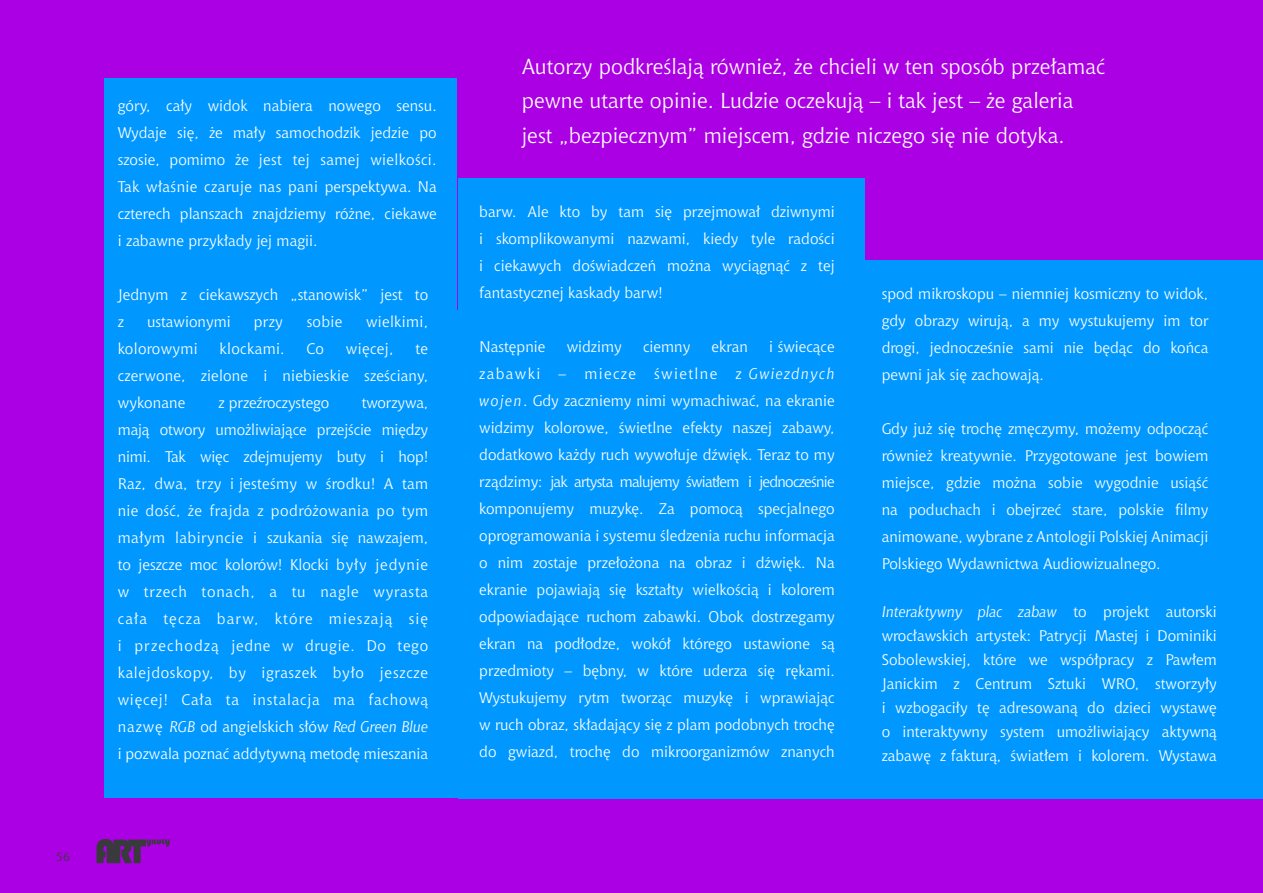
<style>
.page{position:relative;width:1263px;height:893px;background:#fff}
.page>*{position:absolute;margin:0;border:0;box-sizing:border-box;transform-origin:0 0}
.t1{font:21px/34.5px "Chianti PL";color:#fff}
.t2{font:15px/27px "Chianti PL";color:#fff;text-align:justify}
.t3{font:15px "Chianti PL";letter-spacing:.02em;color:#fff}
.t4{font:12px "Chianti PL";color:#383a3b}
.s1{font-style:italic}
</style>
<div class="page">
<div style="left:97px;top:75px;width:361px;height:723px;background:#0098ff"></div>
<div style="left:103px;top:0;width:801px;height:77px;background:#ac00e4"></div>
<div style="left:0;top:0;width:104px;height:893px;background:#ac00e4"></div>
<div style="left:102px;top:798px;width:1161px;height:95px;background:#ac00e4"></div>
<svg style="left:97px;top:839px;width:73px;height:24px"></svg>
<div style="left:458px;top:0;width:805px;height:309px;background:#ac00e4"></div>
<div style="left:458px;top:178px;width:406px;height:620px;background:#0098ff"></div>
<div style="left:860px;top:260px;width:378px;height:538px;background:#0098ff"></div>
<div style="left:1229px;top:260px;width:34px;height:538px;background:#0098ff"></div>
<p class="t4" style="left:56px;top:849px;width:16px">56</p>
<p class="t2" style="left:118px;top:92px;width:320px">góry, cały widok nabiera nowego sensu.<br>Wydaje się, że mały samochodzik jedzie po szosie, pomimo że jest tej samej wielkości.<br>Tak właśnie czaruje nas pani perspektywa. Na czterech planszach znajdziemy różne, ciekawe i zabawne przykłady jej magii.</p>
<p class="t2" style="left:118px;top:281px;width:312px">Jednym z ciekawszych „stanowisk” jest to z</p>
<p class="t2" style="left:147px;top:308px;width:85px">ustawionymi</p>
<p class="t2" style="left:254px;top:308px;width:31px">przy</p>
<p class="t2" style="left:307px;top:308px;width:37px">sobie</p>
<p class="t3" style="left:366px;top:312px;width:64px">wielkimi,</p>
<p class="t3" style="left:118px;top:339px;width:81px">kolorowymi</p>
<p class="t3" style="left:220px;top:339px;width:67px">klockami.</p>
<p class="t2" style="left:306px;top:335px;width:19px">Co</p>
<p class="t2" style="left:346px;top:335px;width:49px">więcej,</p>
<p class="t2" style="left:118px;top:335px;width:312px;text-indent:298px">te czerwone, zielone i niebieskie sześciany, wykonane</p>
<p class="t2" style="left:219px;top:389px;width:112px">z przeźroczystego</p>
<p class="t2" style="left:118px;top:389px;width:312px;text-indent:244px">tworzywa, mają otwory umożliwiające przejście między nimi. Tak więc zdejmujemy buty i hop!<br>Raz, dwa, trzy i jesteśmy w środku! A tam nie dość, że frajda z podróżowania po tym małym labiryncie i szukania się nawzajem, to jeszcze moc kolorów! Klocki były jedynie w trzech tonach, a tu nagle wyrasta cała tęcza barw, które mieszają się i przechodzą jedne w drugie. Do tego kalejdoskopy, by igraszek było jeszcze więcej! Cała ta instalacja ma fachową nazwę <span class="s1">RGB</span> od angielskich słów <span class="s1">Red Green Blue </span>i pozwala poznać addytywną metodę mieszania</p>
<h1 class="t1" style="left:522px;top:49px;width:585px">Autorzy podkreślają również, że chcieli w ten sposób przełamać pewne utarte opinie. Ludzie oczekują – i tak jest – że galeria jest „bezpiecznym” miejscem, gdzie niczego się nie dotyka.</h1>
<p class="t2" style="left:479px;top:198px;width:357px">barw. Ale kto by tam się przejmował dziwnymi i skomplikowanymi nazwami, kiedy tyle radości i ciekawych doświadczeń można wyciągnąć z tej fantastycznej kaskady barw!</p>
<p class="t2" style="left:479px;top:333px;width:68px">Następnie</p>
<p class="t2" style="left:567px;top:333px;width:57px">widzimy</p>
<p class="t2" style="left:643px;top:333px;width:49px">ciemny</p>
<p class="t2" style="left:711px;top:333px;width:38px">ekran</p>
<p class="t2" style="left:479px;top:333px;width:357px;text-indent:290px">i świecące zabawki – miecze świetlne z <span class="s1">Gwiezdnych wojen</span>. Gdy zaczniemy nimi wymachiwać, na ekranie widzimy kolorowe, świetlne efekty naszej zabawy, dodatkowo każdy ruch wywołuje dźwięk. Teraz to my rządzimy: jak artysta malujemy światłem i jednocześnie komponujemy muzykę. Za pomocą specjalnego oprogramowania i systemu śledzenia ruchu informacja o nim zostaje przełożona na obraz i dźwięk. Na ekranie pojawiają się kształty wielkością i kolorem odpowiadające ruchom zabawki. Obok dostrzegamy ekran na podłodze, wokół którego ustawione są przedmioty – bębny, w które uderza się rękami.<br>Wystukujemy rytm tworząc muzykę i wprawiając w ruch obraz, składający się z plam podobnych trochę do gwiazd, trochę do mikroorganizmów znanych</p>
<p class="t2" style="left:882px;top:280px;width:328px">spod mikroskopu – niemniej kosmiczny to widok, gdy obrazy wirują, a my wystukujemy im tor drogi, jednocześnie sami nie będąc do końca pewni jak się zachowają.</p>
<p class="t2" style="left:882px;top:415px;width:328px">Gdy już się trochę zmęczymy, możemy odpocząć również kreatywnie. Przygotowane jest bowiem miejsce, gdzie można sobie wygodnie usiąść na poduchach i obejrzeć stare, polskie filmy animowane, wybrane z Antologii Polskiej Animacji Polskiego Wydawnictwa Audiowizualnego.</p>
<p class="t2" style="left:882px;top:600px;width:337px;line-height:24px"><span class="s1">Interaktywny plac zabaw</span> to projekt autorski wrocławskich artystek: Patrycji Mastej i Dominiki Sobolewskiej, które we współpracy z Pawłem Janickim z Centrum Sztuki WRO, stworzyły i wzbogaciły tę adresowaną do dzieci wystawę o interaktywny system umożliwiający aktywną zabawę z fakturą, światłem i kolorem. Wystawa</p>
</div>
